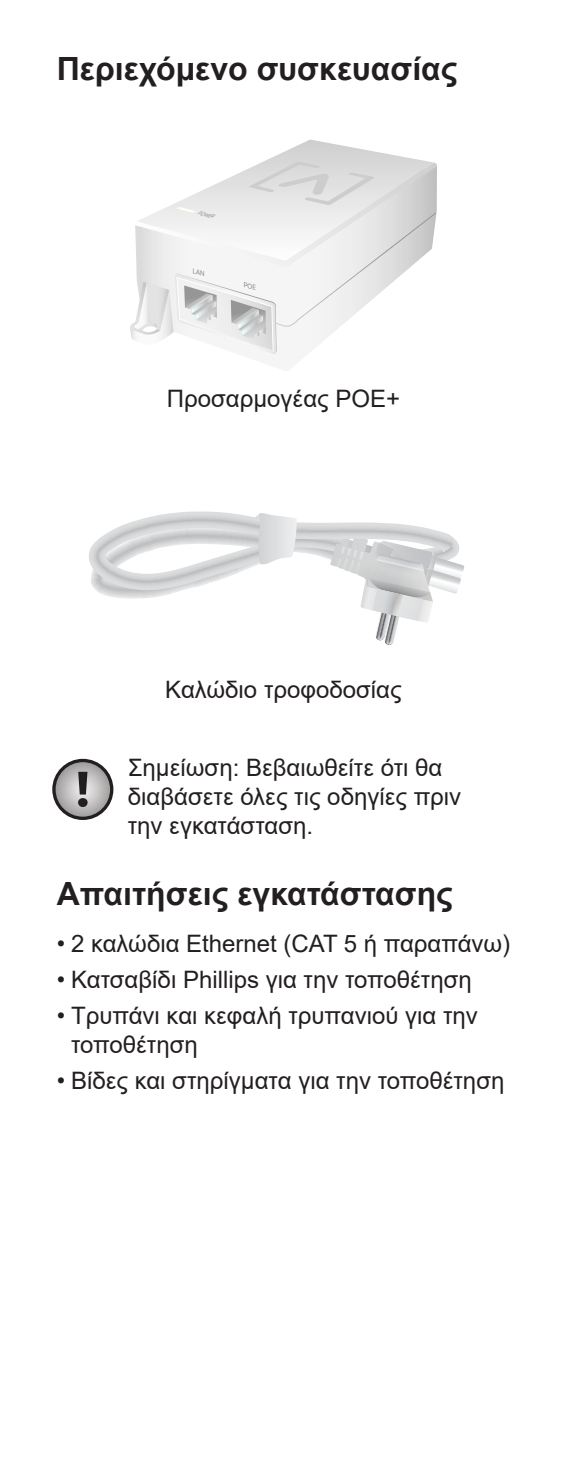
<style>
.page{position:relative;width:567px;height:1475px;background:#fff}
.page>*{position:absolute;margin:0;border:0;box-sizing:border-box;transform-origin:0 0}
.t1{font:700 32px "Arial";color:#231f20}
.t2{font:24px/28.8px "Arial";color:#231f20}
.t3{font:italic 700 4.8px "Satoshi Variable";color:#6d6d6d;scale:.92 1}
</style>
<div class="page">
<svg style="left:263px;top:139px;width:167px;height:23px"></svg>
<svg style="left:89px;top:511px;width:375px;height:134px"></svg>
<svg style="left:54px;top:760px;width:58px;height:58px;background:#a9a8a8"></svg>
<div style="left:52px;top:758px;width:61px;height:61px;border:3px solid #231f20;border-radius:50%"></div>
<svg style="left:78px;top:771px;width:10px;height:36px"></svg>
<svg style="left:130px;top:162px;width:307px;height:192px"></svg>
<h1 class="t1" style="left:57px;top:46px;width:402px">Περιεχόμενο συσκευασίας</h1>
<p class="t3" style="left:198px;top:209px;width:19px;rotate:13deg">POWER</p>
<p class="t2" style="left:167px;top:383px;width:235px">Προσαρμογέας POE+</p>
<p class="t2" style="left:165px;top:675px;width:238px">Καλώδιο τροφοδοσίας</p>
<p class="t2" style="left:128px;top:753px;width:335px">Σημείωση: Βεβαιωθείτε ότι θα διαβάσετε όλες τις οδηγίες πριν την εγκατάσταση.</p>
<h1 class="t1" style="left:57px;top:871px;width:398px">Απαιτήσεις εγκατάστασης</h1>
<p class="t2" style="left:57px;top:928px;width:455px">• 2 καλώδια Ethernet (CAT 5 ή παραπάνω)</p>
<p class="t2" style="left:57px;top:964px;width:417px">• Κατσαβίδι Phillips για την τοποθέτηση</p>
<p class="t2" style="left:71px;top:1000px;width:408px;text-indent:-14px">• Τρυπάνι και κεφαλή τρυπανιού για την τοποθέτηση</p>
<p class="t2" style="left:57px;top:1065px;width:449px">• Βίδες και στηρίγματα για την τοποθέτηση</p>
</div>
